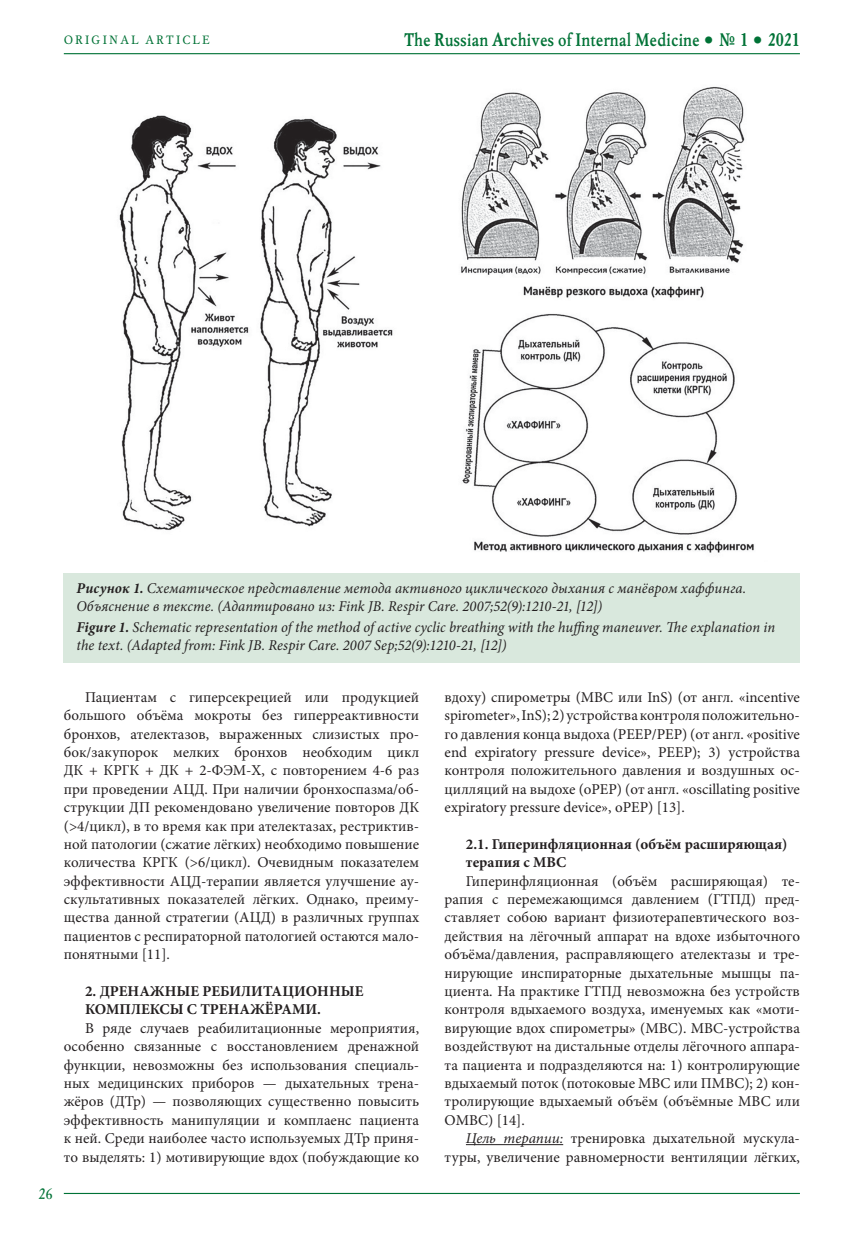
<style>
.page{position:relative;width:851px;height:1234px;background:#fff}
.page>*{position:absolute;margin:0;border:0;box-sizing:border-box;transform-origin:0 0}
.t1{font:700 18px "Mysl C";letter-spacing:-.01em;color:#007236;scale:.89 1}
.t2{font:15px/18.5px "Minion Pro";color:#231f20;text-align:justify}
.t3{font:italic 15px/18.3px "Minion Pro";color:#231f20}
.t4{font:700 15px/18.3px "Minion Pro";color:#231f20}
.t5{font:15px "Mysl C";color:#007236}
.t6{font:12px "Mysl C";letter-spacing:.15em;color:#007236}
.s1{font-family:"Calibri";font-weight:400;font-size:22.5px}
.s2{font-weight:700}
.s3{font-style:italic}
</style>
<div class="page">
<hr style="left:64px;top:53px;width:735px;height:1px;background:#007236">
<hr style="left:64px;top:1192px;width:735px;height:1px;background:#007236">
<hr style="left:466px;top:1143px;width:97px;height:1px;background:#231f20">
<div style="left:64px;top:573px;width:735px;height:89px;background:#d9e8dd"></div>
<img style="left:119px;top:87px;width:635px;height:466px">
<p class="t6" style="left:64px;top:35px;width:147px">ORIGINAL ARTICLE</p>
<p class="t1" style="left:403px;top:32px;width:446px">The Russian Archives of Internal Medicine <span class="s1">•</span> № 1 <span class="s1">•</span> 2021</p>
<p class="t3" style="left:77px;top:580px;width:671px"><span class="s2">Рисунок 1.</span> Схематическое представление метода активного циклического дыхания с манёвром хаффинга.<br>Объяснение в тексте. (Адаптировано из: Fink JB. Respir Care. 2007;52(9):1210-21, [12])</p>
<p class="t3" style="left:77px;top:618px;width:700px"><span class="s2">Figure 1.</span> Schematic representation of the method of active cyclic breathing with the huffing maneuver. The explanation in the text. (Adapted from: Fink JB. Respir Care. 2007 Sep;52(9):1210-21, [12])</p>
<p class="t5" style="left:38px;top:1187px;width:17px">26</p>
<p class="t2" style="left:64px;top:688px;width:357px;text-indent:21px">Пациентам с гиперсекрецией или продукцией большого объёма мокроты без гиперреактивности бронхов, ателектазов, выраженных слизистых про&shy;бок/закупорок мелких бронхов необходим цикл ДК + КРГК + ДК + 2-ФЭМ-Х, с повторением 4-6 раз при проведении АЦД. При наличии бронхоспазма/об&shy;струкции ДП рекомендовано увеличение повторов ДК (&gt;4/цикл), в то время как при ателектазах, рестриктив&shy;ной патологии (сжатие лёгких) необходимо повышение количества КРГК (&gt;6/цикл). Очевидным показателем эффективности АЦД-терапии является улучшение ау&shy;скультативных показателей лёгких. Однако, преиму&shy;щества данной стратегии (АЦД) в различных группах пациентов с респираторной патологией остаются мало&shy;понятными [11].</p>
<p class="t4" style="left:85px;top:982px;width:280px">2. ДРЕНАЖНЫЕ РЕБИЛИТАЦИОННЫЕ<br>КОМПЛЕКСЫ С ТРЕНАЖЁРАМИ.</p>
<p class="t2" style="left:64px;top:1019px;width:357px;text-indent:21px">В ряде случаев реабилитационные мероприятия, особенно связанные с восстановлением дренажной функции, невозможны без использования специаль&shy;ных медицинских приборов — дыхательных трена&shy;жёров (ДТр) — позволяющих существенно повысить эффективность манипуляции и комплаенс пациента к ней. Среди наиболее часто используемых ДТр приня&shy;то выделять: 1) мотивирующие вдох (побуждающие ко</p>
<p class="t2" style="left:444px;top:689px;width:357px">вдоху) спирометры (МВС или InS) (от англ. «incentive spirometer», InS); 2) устройства контроля положительно&shy;го давления конца выдоха (PEEP/PEP) (от англ. «positive end expiratory pressure device», PEEP); 3) устройства контроля положительного давления и воздушных ос&shy;цилляций на выдохе (oPEP) (от англ. «oscillating positive expiratory pressure device», oPEP) [13].</p>
<p class="t4" style="left:466px;top:835px;width:323px">2.1. Гиперинфляционная (объём расширяющая) терапия с МВС</p>
<p class="t2" style="left:444px;top:872px;width:357px;text-indent:21px">Гиперинфляционная (объём расширяющая) те&shy;рапия с перемежающимся давлением (ГТПД) пред&shy;ставляет собою вариант физиотерапевтического воз&shy;действия на лёгочный аппарат на вдохе избыточного объёма/давления, расправляющего ателектазы и тре&shy;нирующие инспираторные дыхательные мышцы па&shy;циента. На практике ГТПД невозможна без устройств контроля вдыхаемого воздуха, именуемых как «моти&shy;вирующие вдох спирометры» (МВС). МВС-устройства воздействуют на дистальные отделы лёгочного аппара&shy;та пациента и подразделяются на: 1) контролирующие вдыхаемый поток (потоковые МВС или ПМВС); 2) кон&shy;тролирующие вдыхаемый объём (объёмные МВС или ОМВС) [14].</p>
<p class="t2" style="left:444px;top:1130px;width:357px;text-align:right"><span class="s3">Цель терапии:</span> тренировка дыхательной мускула&shy;туры, увеличение равномерности вентиляции лёгких,</p>
</div>
